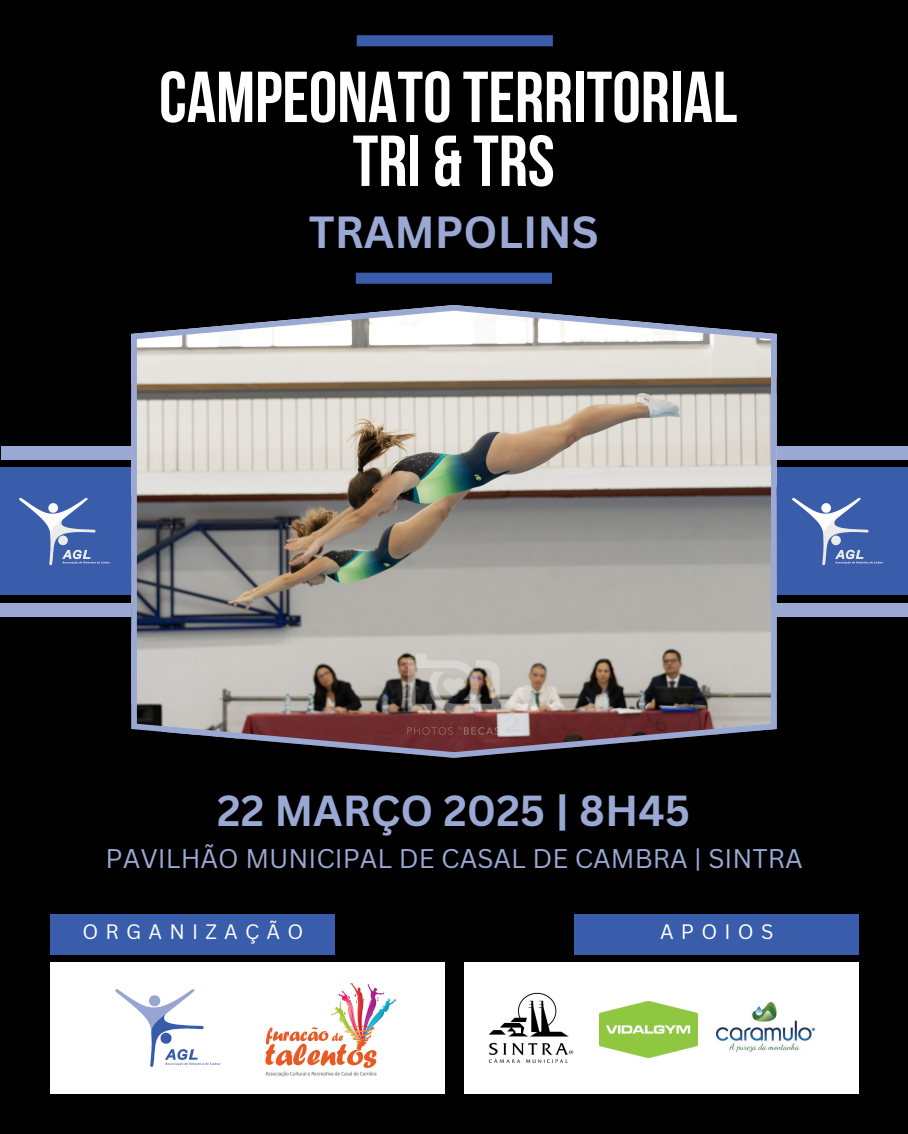
<style>
.page{position:relative;width:908px;height:1134px;background:#fff}
.page>*{position:absolute;margin:0;border:0;box-sizing:border-box;transform-origin:0 0}
.t1{font:700 72px/63.9px "Bebas Neue";color:#fff;text-align:center}
.t2{font:700 43.84px "Canva Sans";color:#9aa8d4}
.t3{font:700 42.24px "Canva Sans";color:#9aa8d4}
.t4{font:26.32px "Canva Sans";color:#9aa8d4}
.t5{font:20.32px "Canva Sans";letter-spacing:.355em;color:#fff}
</style>
<div class="page">
<div style="left:0;top:0;width:907px;height:1134px;background:#000"></div>
<div style="left:51px;top:914px;width:284px;height:40px;background:#395daa"></div>
<div style="left:51px;top:963px;width:394px;height:131px;background:#fff"></div>
<div style="left:574px;top:914px;width:284px;height:40px;background:#395daa"></div>
<img style="left:115px;top:989px;width:106px;height:78px">
<div style="left:356px;top:35px;width:196px;height:11px;background:#395daa"></div>
<div style="left:356px;top:273px;width:196px;height:11px;background:#395daa"></div>
<div style="left:464px;top:963px;width:394px;height:131px;background:#fff"></div>
<img style="left:716px;top:1003px;width:98px;height:49px">
<img style="left:488px;top:992px;width:86px;height:71px">
<div style="left:0;top:468px;width:907px;height:127px;background:#395daa"></div>
<div style="left:1px;top:446px;width:906px;height:14px;background:#9aa8d4"></div>
<div style="left:0;top:603px;width:907px;height:14px;background:#9aa8d4"></div>
<img style="left:131px;top:305px;width:645px;height:453px">
<img style="left:19px;top:497px;width:91px;height:69px">
<img style="left:792px;top:497px;width:91px;height:69px">
<img style="left:265px;top:984px;width:132px;height:93px">
<img style="left:599px;top:1002px;width:98px;height:56px">
<p class="t1" style="left:159px;top:72px;width:579px">CAMPEONATO TERRITORIAL<br>TRI &amp; TRS</p>
<p class="t2" style="left:308px;top:202px;width:291px">TRAMPOLINS</p>
<h2 class="t3" style="left:217px;top:781px;width:474px">22 MARÇO 2025 | 8H45</h2>
<p class="t4" style="left:105px;top:840px;width:698px">PAVILHÃO MUNICIPAL DE CASAL DE CAMBRA | SINTRA</p>
<h1 class="t5" style="left:82px;top:917px;width:222px">ORGANIZAÇÃO</h1>
<p class="t5" style="left:659px;top:917px;width:115px">APOIOS</p>
</div>
